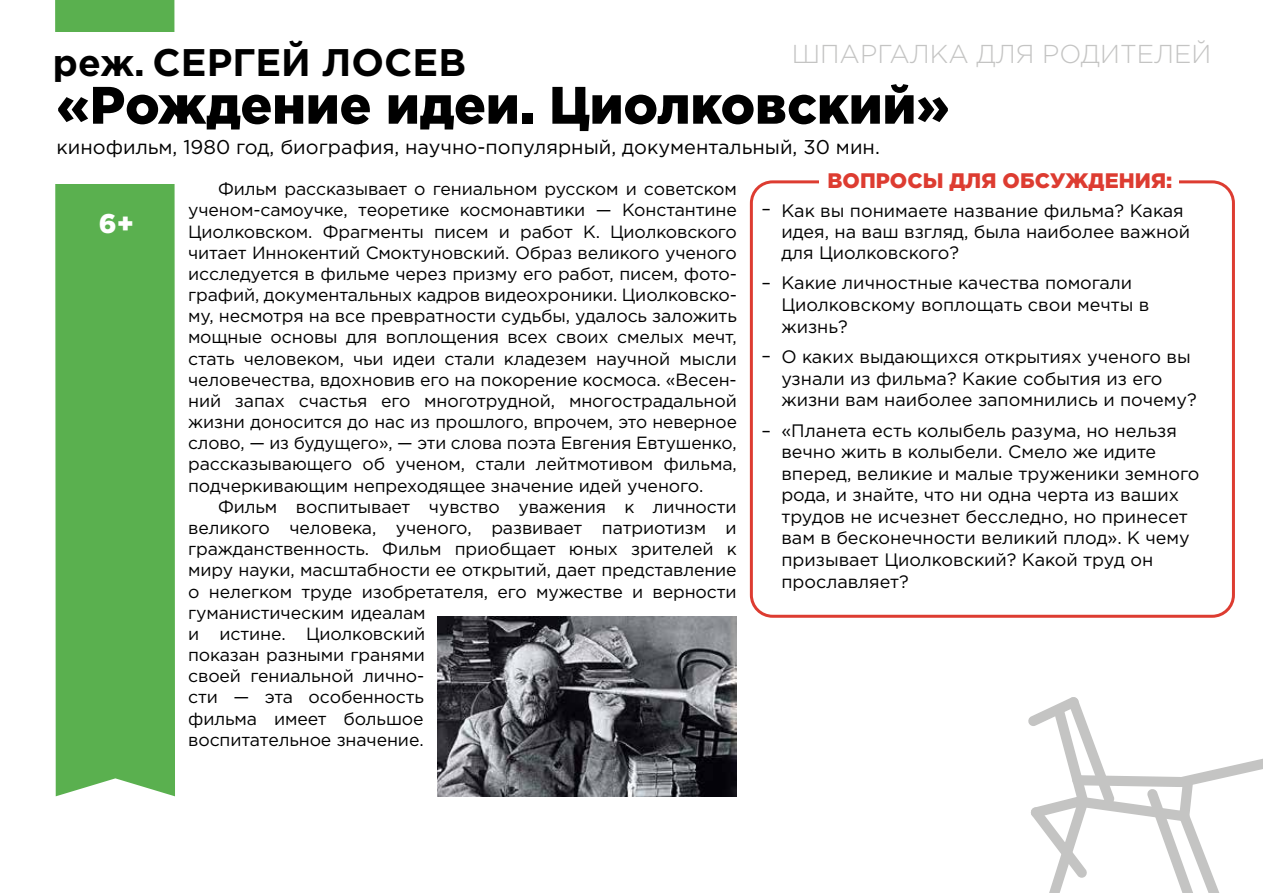
<style>
.page{position:relative;width:1263px;height:893px;background:#fff}
.page>*{position:absolute;margin:0;border:0;box-sizing:border-box;transform-origin:0 0}
.t1{font:900 52.65px "Gotham Pro";color:#000}
.t2{font:700 38.4px "Gotham Pro";color:#000}
.t3{font:900 27px "Gotham Pro";color:#fff}
.t4{font:300 25.8px "Gotham Pro";color:#c4c4c3}
.t5{font:900 21px "Gotham Pro";color:#dd3c31}
.t6{font:19.95px "Gotham Pro";color:#000}
.t7{font:18px/21.6px "Gotham Pro";color:#000}
.t8{font:17.7px/21.1px "Gotham Pro";letter-spacing:-.005em;color:#000;text-align:justify}
.s1{font-size:37.2px}
</style>
<div class="page">
<div style="left:750px;top:180px;width:485px;height:438px;border:3px solid #dd3c31;border-radius:21px"></div>
<div style="left:820px;top:165px;width:359px;height:34px;background:#fff"></div>
<div style="left:55px;top:0;width:120px;height:796px;background:#5ab04f"></div>
<div style="left:55px;top:32px;width:122px;height:151px;background:#fff"></div>
<svg style="left:1028px;top:697px;width:235px;height:196px"></svg>
<img style="left:437px;top:616px;width:300px;height:180px">
<h2 class="t2" style="left:53px;top:40px;width:415px"><span class="s1">реж.</span> СЕРГЕЙ ЛОСЕВ</h2>
<h3 class="t4" style="left:792px;top:40px;width:421px">ШПАРГАЛКА ДЛЯ РОДИТЕЛЕЙ</h3>
<h1 class="t1" style="left:57px;top:75px;width:894px">«Рождение идеи. Циолковский»</h1>
<p class="t6" style="left:57px;top:136px;width:825px">кинофильм, 1980 год, биография, научно-популярный, документальный, 30 мин.</p>
<h3 class="t3" style="left:99px;top:208px;width:37px">6+</h3>
<p class="t8" style="left:188px;top:178px;width:550px;text-indent:30px">Фильм рассказывает о гениальном русском и советском ученом-самоучке, теоретике космонавтики — Константине Циолковском. Фрагменты писем и работ К. Циолковского читает Иннокентий Смоктуновский. Образ великого ученого исследуется в фильме через призму его работ, писем, фото&shy;графий, документальных кадров видеохроники. Циолковско&shy;му, несмотря на все превратности судьбы, удалось заложить мощные основы для воплощения всех своих смелых мечт, стать человеком, чьи идеи стали кладезем научной мысли человечества, вдохновив его на покорение космоса. «Весен&shy;ний запах счастья его многотрудной, многострадальной жизни доносится до нас из прошлого, впрочем, это неверное слово, — из будущего», — эти слова поэта Евгения Евтушенко, рассказывающего об ученом, стали лейтмотивом фильма, подчеркивающим непреходящее значение идей ученого.</p>
<p class="t8" style="left:188px;top:496px;width:550px;text-align:left;text-indent:30px">Фильм воспитывает чувство уважения к личности великого человека, ученого, развивает патриотизм и гражданственность. Фильм приобщает юных зрителей к миру науки, масштабности ее открытий, дает представление о нелегком труде изобретателя, его мужестве и верности гуманистическим идеалам<br>и истине. Циолковский<br>показан разными гранями<br>своей гениальной лично-<br>сти — эта особенность<br>фильма имеет большое<br>воспитательное значение.</p>
<p class="t7" style="left:761px;top:198px;width:11px">–</p>
<p class="t7" style="left:761px;top:272px;width:11px">–</p>
<p class="t7" style="left:761px;top:345px;width:11px">–</p>
<p class="t7" style="left:761px;top:420px;width:11px">–</p>
<p class="t5" style="left:827px;top:169px;width:346px">ВОПРОСЫ ДЛЯ ОБСУЖДЕНИЯ:</p>
<p class="t7" style="left:781px;top:200px;width:410px">Как вы понимаете название фильма? Какая идея, на ваш взгляд, была наиболее важной для Циолковского?</p>
<p class="t7" style="left:781px;top:272px;width:370px">Какие личностные качества помогали<br>Циолковскому воплощать свои мечты в жизнь?</p>
<p class="t7" style="left:781px;top:346px;width:417px">О каких выдающихся открытиях ученого вы узнали из фильма? Какие события из его жизни вам наиболее запомнились и почему?</p>
<p class="t7" style="left:781px;top:419px;width:420px">«Планета есть колыбель разума, но нельзя вечно жить в колыбели. Смело же идите вперед, великие и малые труженики земного рода, и знайте, что ни одна черта из ваших трудов не исчезнет бесследно, но принесет вам в бесконечности великий плод». К чему призывает Циолковский? Какой труд он прославляет?</p>
</div>
